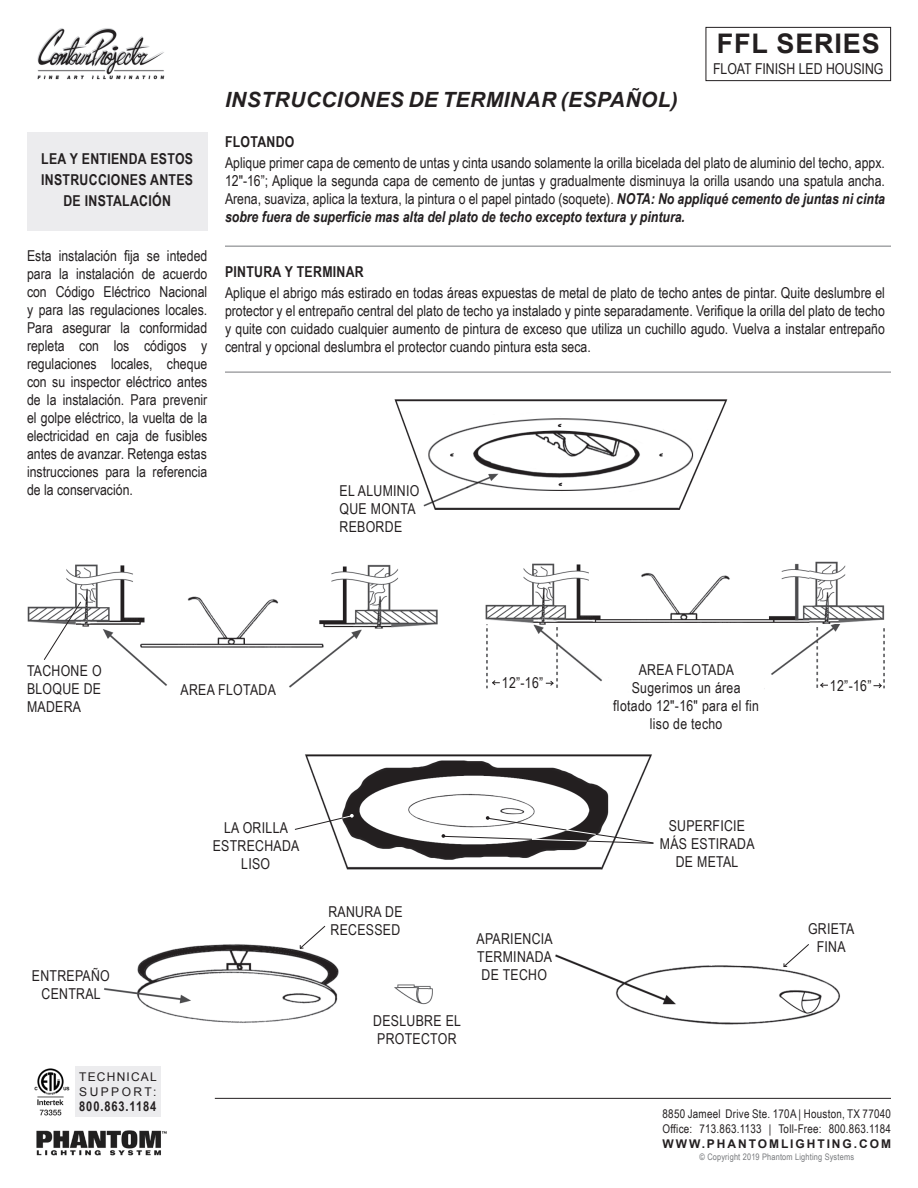
<style>
.page{position:relative;width:918px;height:1188px;background:#fff}
.page>*{position:absolute;margin:0;border:0;box-sizing:border-box;transform-origin:0 0}
.t1{font:700 27px "Arial";letter-spacing:.03em;color:#231f20}
.t2{font:italic 700 21px "Arial";letter-spacing:.02em;color:#231f20}
.t3{font:15px/18px "Arial Narrow";letter-spacing:.02em;color:#231f20;text-align:justify}
.t4{font:700 15px/21px "Arial Narrow";letter-spacing:.02em;color:#231f20}
.t5{font:15px/18px "Arial Narrow";color:#231f20}
.t6{font:700 13.5px "Arial Narrow";letter-spacing:.065em;color:#231f20}
.t7{font:12px/15px "Arial Narrow";letter-spacing:.02em;color:#231f20}
.t8{font:700 12px "Arial";letter-spacing:.16em;color:#231f20}
.t9{font:12px/15px "Arial";letter-spacing:.1em;color:#231f20}
.t10{font:9px "Arial Narrow";letter-spacing:.02em;color:#76787b}
.s1{font-weight:700;font-style:italic}
</style>
<div class="page">
<img style="left:37px;top:28px;width:128px;height:52px">
<div style="left:75px;top:1066px;width:86px;height:51px;background:#ececee"></div>
<img style="left:36px;top:1130px;width:131px;height:26px">
<img style="left:34px;top:1068px;width:36px;height:48px">
<hr style="left:225px;top:372px;width:666px;height:1px;background:#76787b">
<hr style="left:225px;top:246px;width:666px;height:1px;background:#76787b">
<div style="left:706px;top:27px;width:185px;height:54px;border:1px solid #231f20"></div>
<hr style="left:215px;top:1098px;width:676px;height:1px;background:#231f20">
<div style="left:27px;top:132px;width:180px;height:98px;background:#ececee"></div>
<img style="left:394px;top:399px;width:334px;height:111px">
<img style="left:28px;top:564px;width:410px;height:124px">
<img style="left:485px;top:561px;width:400px;height:128px">
<div style="left:501px;top:677px;width:43px;height:11px;background:#fff"></div>
<svg style="left:491px;top:679px;width:9px;height:7px"></svg>
<svg style="left:546px;top:680px;width:8px;height:6px"></svg>
<div style="left:829px;top:680px;width:43px;height:12px;background:#fff"></div>
<svg style="left:820px;top:682px;width:8px;height:6px"></svg>
<svg style="left:874px;top:682px;width:8px;height:7px"></svg>
<svg style="left:43px;top:601px;width:39px;height:60px"></svg>
<img style="left:104px;top:944px;width:329px;height:79px">
<img style="left:555px;top:954px;width:285px;height:71px">
<img style="left:305px;top:754px;width:347px;height:116px">
<svg style="left:294px;top:814px;width:60px;height:16px"></svg>
<svg style="left:442px;top:816px;width:212px;height:28px"></svg>
<svg style="left:299px;top:925px;width:27px;height:24px"></svg>
<svg style="left:783px;top:944px;width:27px;height:24px"></svg>
<p class="t4" style="left:41px;top:147px;width:153px">LEA Y ENTIENDA ESTOS<br>INSTRUCCIONES ANTES</p>
<p class="t4" style="left:63px;top:189px;width:109px">DE INSTALACIÓN</p>
<p class="t3" style="left:27px;top:247px;width:182px">Esta instalación fija se inteded para la instalación de acuerdo con Código Eléctrico Nacional y para las regulaciones locales.<br>Para asegurar la conformidad repleta con los códigos y regulaciones locales, cheque con su inspector eléctrico antes de la instalación. Para prevenir el golpe eléctrico, la vuelta de la electricidad en caja de fusibles antes de avanzar. Retenga estas</p>
<p class="t5" style="left:27px;top:463px;width:182px">instrucciones para la referencia de la conservación.</p>
<p class="t1" style="left:717px;top:26px;width:164px">FFL SERIES</p>
<p class="t5" style="left:713px;top:59px;width:172px">FLOAT FINISH LED HOUSING</p>
<p class="t2" style="left:225px;top:86px;width:454px">INSTRUCCIONES DE TERMINAR (ESPAÑOL)</p>
<p class="t4" style="left:225px;top:131px;width:71px">FLOTANDO</p>
<p class="t3" style="left:225px;top:154px;width:662px">Aplique primer capa de cemento de untas y cinta usando solamente la orilla bicelada del plato de aluminio del techo, appx.<br>12"-16”; Aplique la segunda capa de cemento de juntas y gradualmente disminuya la orilla usando una spatula ancha.<br>Arena, suaviza, aplica la textura, la pintura o el papel pintado (soquete). <span class="s1">NOTA: No appliqué cemento de juntas ni cinta sobre fuera de superficie mas alta del plato de techo excepto textura y pintura.</span></p>
<p class="t4" style="left:225px;top:261px;width:140px">PINTURA Y TERMINAR</p>
<p class="t3" style="left:225px;top:283px;width:661px">Aplique el abrigo más estirado en todas áreas expuestas de metal de plato de techo antes de pintar. Quite deslumbre el protector y el entrepaño central del plato de techo ya instalado y pinte separadamente. Verifique la orilla del plato de techo y quite con cuidado cualquier aumento de pintura de exceso que utiliza un cuchillo agudo. Vuelva a instalar entrepaño central y opcional deslumbra el protector cuando pintura esta seca.</p>
<p class="t3" style="left:340px;top:481px;width:81px;text-align:left">EL ALUMINIO<br>QUE MONTA<br>REBORDE</p>
<p class="t3" style="left:27px;top:661px;width:76px">TACHONE O BLOQUE DE MADERA</p>
<p class="t3" style="left:639px;top:661px;width:97px">AREA FLOTADA</p>
<p class="t3" style="left:502px;top:673px;width:43px">12”-16”</p>
<p class="t3" style="left:830px;top:676px;width:43px">12”-16”</p>
<p class="t3" style="left:613px;top:679px;width:147px;text-align:center">Sugerimos un área flotado 12"-16" para el fin liso de techo</p>
<p class="t3" style="left:181px;top:680px;width:97px">AREA FLOTADA</p>
<p class="t3" style="left:32px;top:966px;width:80px;text-align:center">ENTREPAÑO<br>CENTRAL</p>
<p class="t9" style="left:79px;top:1070px;width:79px">TECHNICAL<br>SUPPORT:</p>
<p class="t6" style="left:79px;top:1096px;width:79px">800.863.1184</p>
<p class="t3" style="left:213px;top:818px;width:88px;text-align:center">LA ORILLA<br>ESTRECHADA<br>LISO</p>
<p class="t3" style="left:660px;top:816px;width:96px;text-align:center">SUPERFICIE<br>MÁS ESTIRADA<br>DE METAL</p>
<p class="t3" style="left:328px;top:902px;width:76px">RANURA DE<br>RECESSED</p>
<p class="t3" style="left:373px;top:1011px;width:89px">DESLUBRE EL<br>PROTECTOR</p>
<p class="t3" style="left:477px;top:929px;width:78px">APARIENCIA TERMINADA DE TECHO</p>
<p class="t3" style="left:808px;top:919px;width:48px;text-align:center">GRIETA<br>FINA</p>
<p class="t7" style="left:663px;top:1106px;width:230px">8850 Jameel Drive Ste. 170A | Houston, TX 77040<br>Office: 713.863.1133 | Toll-Free: 800.863.1184</p>
<p class="t8" style="left:663px;top:1136px;width:230px">WWW.PHANTOMLIGHTING.COM</p>
<p class="t10" style="left:699px;top:1151px;width:156px">© Copyright 2019 Phantom Lighting Systems</p>
</div>
